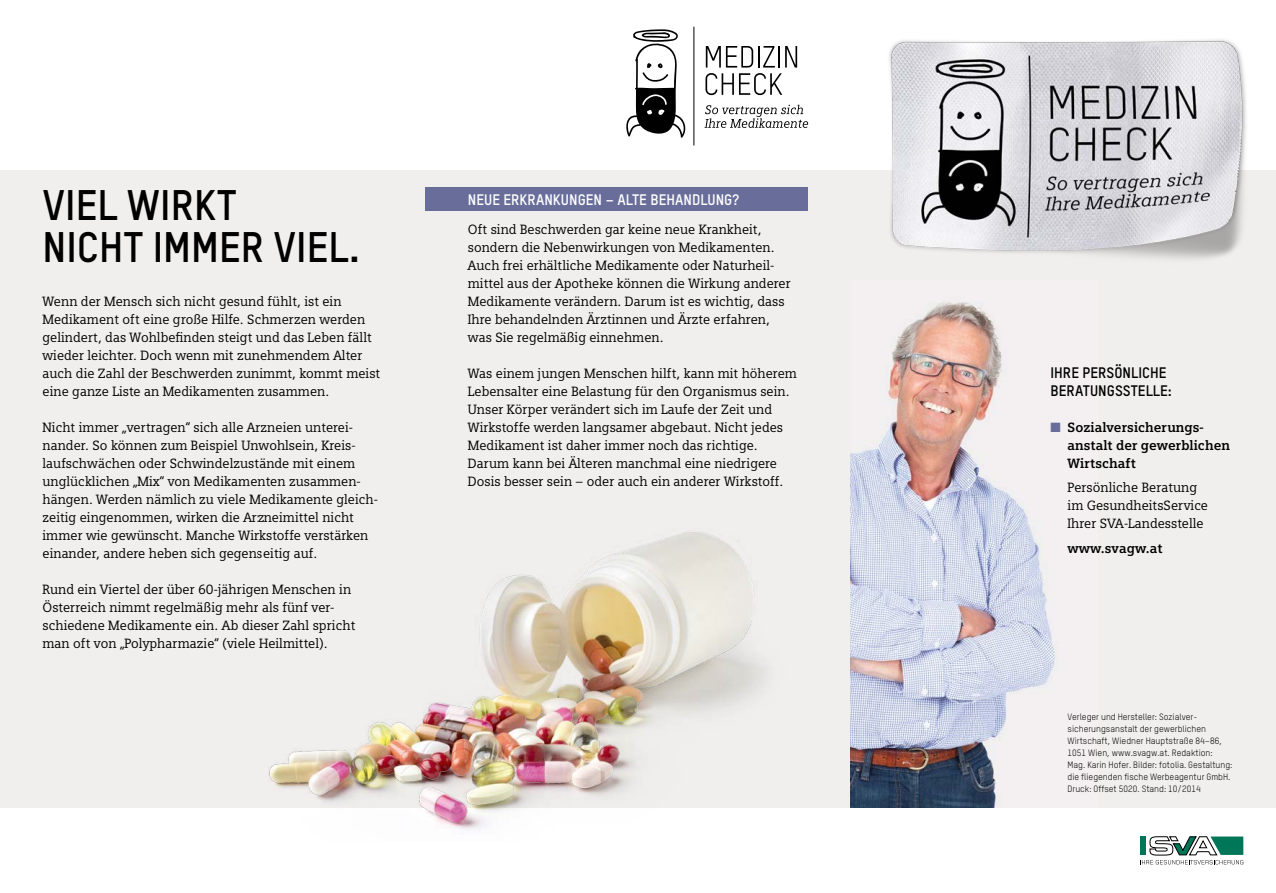
<style>
.page{position:relative;width:1276px;height:893px;background:#fff}
.page>*{position:absolute;margin:0;border:0;box-sizing:border-box;transform-origin:0 0}
.t1{font:700 42px/42px "TSTAR";color:#000}
.t2{font:700 15px "TSTAR";color:#fff}
.t3{font:700 15px/18px "TSTAR";color:#000}
.t4{font:13.5px/18px "Siemens Slab";color:#000}
.t5{font:700 13.5px/18px "Siemens Slab";color:#000}
.t6{font:9px/12px "TSTAR";color:#000}
.s1{color:#686d9a}
</style>
<div class="page">
<div style="left:0;top:170px;width:1276px;height:638px;background:#f1efee"></div>
<img style="left:850px;top:302px;width:206px;height:506px">
<svg style="left:626px;top:29px;width:60px;height:109px"></svg>
<hr style="left:693px;top:27px;width:1px;height:118px;background:#000">
<svg style="left:704px;top:105px;width:104px;height:23px"></svg>
<svg style="left:705px;top:46px;width:92px;height:49px"></svg>
<div style="left:425px;top:187px;width:383px;height:23px;background:#686d9a"></div>
<img style="left:889px;top:39px;width:357px;height:220px">
<img style="left:268px;top:531px;width:496px;height:299px">
<svg style="left:1140px;top:836px;width:103px;height:28px"></svg>
<h1 class="t1" style="left:43px;top:183px;width:319px">VIEL WIRKT<br>NICHT IMMER VIEL.</h1>
<p class="t4" style="left:43px;top:292px;width:339px">Wenn der Mensch sich nicht gesund fühlt, ist ein Medikament oft eine große Hilfe. Schmerzen werden gelindert, das Wohlbefinden steigt und das Leben fällt wieder leichter. Doch wenn mit zunehmendem Alter auch die Zahl der Beschwerden zunimmt, kommt meist eine ganze Liste an Medikamenten zusammen.</p>
<p class="t4" style="left:43px;top:418px;width:337px">Nicht immer „vertragen“ sich alle Arzneien unterei&shy;nander. So können zum Beispiel Unwohlsein, Kreis&shy;laufschwächen oder Schwindelzustände mit einem unglücklichen „Mix“ von Medikamenten zusammen&shy;hängen. Werden nämlich zu viele Medikamente gleich&shy;zeitig eingenommen, wirken die Arzneimittel nicht immer wie gewünscht. Manche Wirkstoffe verstärken einander, andere heben sich gegenseitig auf.</p>
<p class="t4" style="left:43px;top:580px;width:314px">Rund ein Viertel der über 60-jährigen Menschen in Österreich nimmt regelmäßig mehr als fünf ver&shy;schiedene Medikamente ein. Ab dieser Zahl spricht man oft von „Polypharmazie“ (viele Heilmittel).</p>
<p class="t2" style="left:468px;top:190px;width:273px">NEUE ERKRANKUNGEN – ALTE BEHANDLUNG?</p>
<p class="t4" style="left:468px;top:220px;width:324px">Oft sind Beschwerden gar keine neue Krankheit, sondern die Nebenwirkungen von Medikamenten.<br>Auch frei erhältliche Medikamente oder Naturheil&shy;mittel aus der Apotheke können die Wirkung anderer Medikamente verändern. Darum ist es wichtig, dass Ihre behandelnden Ärztinnen und Ärzte erfahren, was Sie regelmäßig einnehmen.</p>
<p class="t4" style="left:468px;top:364px;width:331px">Was einem jungen Menschen hilft, kann mit höherem Lebensalter eine Belastung für den Organismus sein.<br>Unser Körper verändert sich im Laufe der Zeit und Wirkstoffe werden langsamer abgebaut. Nicht jedes Medikament ist daher immer noch das richtige.<br>Darum kann bei Älteren manchmal eine niedrigere Dosis besser sein – oder auch ein anderer Wirkstoff.</p>
<p class="t3" style="left:1050px;top:363px;width:123px">IHRE PERSÖNLICHE<br>BERATUNGSSTELLE:</p>
<p class="t5" style="left:1067px;top:418px;width:164px;text-indent:-17px"><span class="s1">■</span> Sozialversicherungs&shy;anstalt der gewerblichen<br>Wirtschaft</p>
<p class="t4" style="left:1067px;top:479px;width:142px">Persönliche Beratung im GesundheitsService<br>Ihrer SVA-Landesstelle</p>
<p class="t5" style="left:1067px;top:539px;width:96px">www.svagw.at</p>
<p class="t6" style="left:1067px;top:711px;width:166px">Verleger und Hersteller: Sozialver&shy;sicherungsanstalt der gewerblichen Wirtschaft, Wiedner Hauptstraße 84–86, 1051 Wien, www.svagw.at. Redaktion:<br>Mag. Karin Hofer. Bilder: fotolia. Gestaltung: die fliegenden fische Werbeagentur GmbH.<br>Druck: Offset 5020. Stand: 10/2014</p>
</div>
